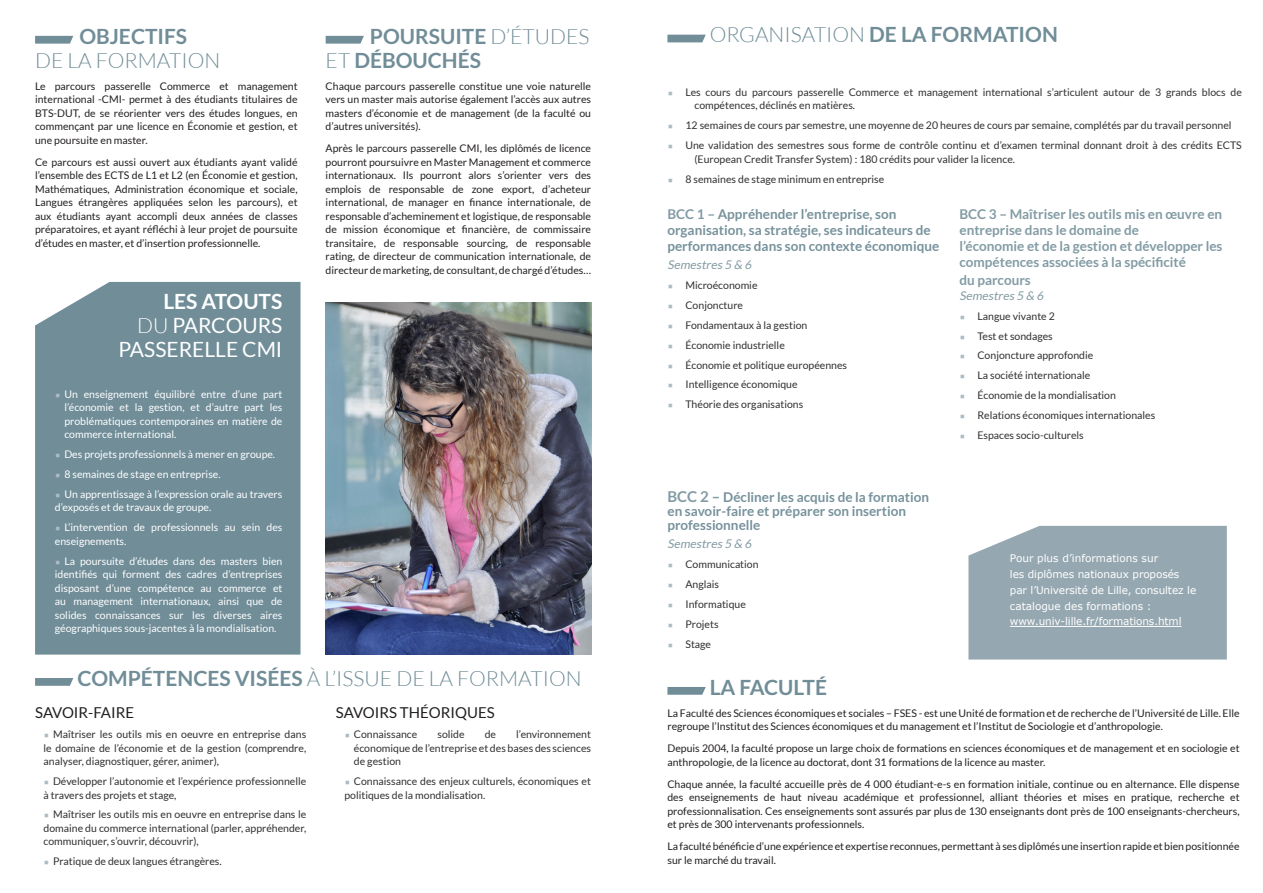
<style>
.page{position:relative;width:1263px;height:893px;background:#fff}
.page>*{position:absolute;margin:0;border:0;box-sizing:border-box;transform-origin:0 0}
.titre_rubrique{font:700 21px/24px "Lato";color:#708d98}
.titre_rubrique-2{font:300 21px "Lato";color:#708d98}
.titre_rubrique_sur_f{font:21px/24px "Lato";color:#fff;text-align:right}
.titre_rubrique_Page{font:700 21px "Lato";color:#708d98}
.titre_sous_rubrique{font:15px "Lato";color:#231f20}
.Semestres{font:700 13.5px/16.2px "Lato";color:#77929c}
.Semestres-2{font:700 13.5px/16.2px "Lato";color:#829ba4}
.Semestres-3{font:italic 12px "Lato";color:#829ba4}
.texte{font:10.5px/13.5px "Lato";color:#231f20;text-align:justify}
.t1{font:10.5px/13.5px "Lato";color:#312f30}
.texte_-_page_composa{font:10.5px/13.5px "Lato";color:#231f20}
.t2{font:10.5px/13.5px "Lato";color:#fff;text-align:justify}
.t3{font:10.5px/15.8px "Verdana";letter-spacing:-.01em;color:#fff}
.s1{font-weight:300}
.s2{color:#829ba4}
.s3{font-weight:700}
.s4{font-size:15px;color:#829ba4}
</style>
<div class="page">
<svg style="left:667px;top:35px;width:39px;height:7px"></svg>
<svg style="left:35px;top:36px;width:38px;height:8px"></svg>
<svg style="left:325px;top:36px;width:39px;height:8px"></svg>
<img style="left:326px;top:302px;width:265px;height:353px">
<div style="left:35px;top:282px;width:265px;height:373px;background:#708d98"></div>
<svg style="left:35px;top:678px;width:38px;height:8px"></svg>
<svg style="left:667px;top:687px;width:39px;height:8px"></svg>
<div style="left:968px;top:526px;width:259px;height:133px;background:#95a7b0"></div>
<hr style="left:1010px;top:626px;width:171px;height:1px;background:#fff">
<svg style="left:56px;top:393px;width:4px;height:4px"></svg>
<svg style="left:56px;top:454px;width:4px;height:3px"></svg>
<svg style="left:56px;top:474px;width:4px;height:3px"></svg>
<svg style="left:56px;top:494px;width:4px;height:3px"></svg>
<svg style="left:56px;top:527px;width:4px;height:4px"></svg>
<svg style="left:56px;top:560px;width:4px;height:4px"></svg>
<p class="titre_rubrique" style="left:326px;top:24px;width:265px;text-indent:44px">POURSUITE <span class="s1">D’ÉTUDES<br>ET</span> DÉBOUCHÉS</p>
<p class="texte" style="left:326px;top:79px;width:267px">Chaque parcours passerelle constitue une voie naturelle vers un master mais autorise également l’accès aux autres masters d’économie et de management (de la faculté ou d’autres universités).</p>
<p class="texte" style="left:326px;top:142px;width:267px">Après le parcours passerelle CMI, les diplômés de licence pourront poursuivre en Master Management et commerce internationaux. Ils pourront alors s’orienter vers des emplois de responsable de zone export, d’acheteur international, de manager en finance internationale, de responsable d’acheminement et logistique, de responsable de mission économique et financière, de commissaire transitaire, de responsable sourcing, de responsable rating, de directeur de communication internationale, de directeur de marketing, de consultant, de chargé d’études…</p>
<p class="titre_rubrique" style="left:79px;top:24px;width:109px">OBJECTIFS</p>
<p class="titre_rubrique" style="left:710px;top:22px;width:350px"><span class="s1">ORGANISATION</span> DE LA FORMATION</p>
<p class="titre_rubrique-2" style="left:35px;top:49px;width:187px">DE LA FORMATION</p>
<p class="texte" style="left:35px;top:79px;width:264px">Le parcours passerelle Commerce et management international -CMI- permet à des étudiants titulaires de BTS-DUT, de se réorienter vers des études longues, en commençant par une licence en Économie et gestion, et une poursuite en master.</p>
<p class="texte" style="left:35px;top:155px;width:264px">Ce parcours est aussi ouvert aux étudiants ayant validé l’ensemble des ECTS de L1 et L2 (en Économie et gestion, Mathématiques, Administration économique et sociale, Langues étrangères appliquées selon les parcours), et aux étudiants ayant accompli deux années de classes préparatoires, et ayant réfléchi à leur projet de poursuite d’études en master, et d’insertion professionnelle.</p>
<p class="t1" style="left:694px;top:85px;width:549px;text-indent:-9px">Les cours du parcours passerelle Commerce et management international s’articulent autour de 3 grands blocs de compétences, déclinés en matières.</p>
<p class="t1" style="left:685px;top:119px;width:548px">12 semaines de cours par semestre, une moyenne de 20 heures de cours par semaine, complétés par du travail personnel</p>
<p class="t1" style="left:694px;top:139px;width:549px;text-indent:-9px">Une validation des semestres sous forme de contrôle continu et d’examen terminal donnant droit à des crédits ECTS (European Credit Transfer System) : 180 crédits pour valider la licence.</p>
<p class="t1" style="left:685px;top:172px;width:200px">8 semaines de stage minimum en entreprise</p>
<p class="Semestres" style="left:667px;top:206px;width:273px"><span class="s2">BCC 1 –</span> Appréhender l’entreprise, son organisation, sa stratégie, ses indicateurs de performances dans son contexte économique</p>
<p class="Semestres-3" style="left:667px;top:258px;width:88px">Semestres 5 &amp; 6</p>
<p class="t1" style="left:685px;top:278px;width:74px">Microéconomie</p>
<p class="t1" style="left:685px;top:298px;width:59px">Conjoncture</p>
<p class="t1" style="left:685px;top:318px;width:123px">Fondamentaux à la gestion</p>
<p class="t1" style="left:685px;top:338px;width:101px">Économie industrielle</p>
<p class="t1" style="left:685px;top:358px;width:163px">Économie et politique européennes</p>
<p class="t1" style="left:685px;top:378px;width:114px">Intelligence économique</p>
<p class="t1" style="left:685px;top:398px;width:119px">Théorie des organisations</p>
<p class="Semestres-2" style="left:959px;top:206px;width:264px">BCC 3 – Maîtriser les outils mis en œuvre en entreprise dans le domaine de<br>l’économie et de la gestion et développer les compétences associées à la spécificité</p>
<p class="Semestres-2" style="left:959px;top:272px;width:73px">du parcours</p>
<p class="Semestres-3" style="left:959px;top:289px;width:88px">Semestres 5 &amp; 6</p>
<p class="t1" style="left:977px;top:309px;width:79px">Langue vivante 2</p>
<p class="t1" style="left:977px;top:329px;width:77px">Test et sondages</p>
<p class="t1" style="left:977px;top:349px;width:117px">Conjoncture approfondie</p>
<p class="t1" style="left:977px;top:369px;width:114px">La société internationale</p>
<p class="t1" style="left:977px;top:389px;width:140px">Économie de la mondialisation</p>
<p class="t1" style="left:977px;top:408px;width:179px">Relations économiques internationales</p>
<p class="t1" style="left:977px;top:428px;width:108px">Espaces socio-culturels</p>
<p class="titre_rubrique_sur_f" style="left:119px;top:290px;width:165px"><span class="s3">LES ATOUTS<br></span><span class="s1">DU</span> PARCOURS<br>PASSERELLE CMI</p>
<p class="t2" style="left:64px;top:387px;width:219px">Un enseignement équilibré entre d’une part l’économie et la gestion, et d’autre part les problématiques contemporaines en matière de commerce international.</p>
<p class="t2" style="left:64px;top:447px;width:212px">Des projets professionnels à mener en groupe.</p>
<p class="t2" style="left:64px;top:467px;width:158px">8 semaines de stage en entreprise.</p>
<p class="t2" style="left:55px;top:487px;width:229px;text-indent:9px">Un apprentissage à l’expression orale au travers d’exposés et de travaux de groupe.</p>
<p class="t2" style="left:55px;top:521px;width:229px;text-indent:9px">L’intervention de professionnels au sein des enseignements.</p>
<p class="t2" style="left:55px;top:554px;width:229px;text-indent:9px">La poursuite d’études dans des masters bien identifiés qui forment des cadres d’entreprises disposant d’une compétence au commerce et au management internationaux, ainsi que de solides connaissances sur les diverses aires géographiques sous-jacentes à la mondialisation.</p>
<p class="Semestres" style="left:667px;top:490px;width:263px;line-height:14px"><span class="s4">BCC 2 –</span> Décliner les acquis de la formation en savoir-faire et préparer son insertion professionnelle</p>
<p class="Semestres-3" style="left:667px;top:537px;width:88px">Semestres 5 &amp; 6</p>
<p class="t1" style="left:685px;top:557px;width:75px">Communication</p>
<p class="t1" style="left:685px;top:577px;width:35px">Anglais</p>
<p class="t1" style="left:685px;top:597px;width:62px">Informatique</p>
<p class="t1" style="left:685px;top:617px;width:35px">Projets</p>
<p class="t1" style="left:685px;top:637px;width:27px">Stage</p>
<p class="t3" style="left:1010px;top:551px;width:188px">Pour plus d’informations sur<br>les diplômes nationaux proposés par l’Université de Lille, consultez le catalogue des formations : www.univ-lille.fr/formations.html</p>
<p class="titre_rubrique-2" style="left:77px;top:667px;width:506px"><span class="s3">COMPÉTENCES VISÉES</span> À L’ISSUE DE LA FORMATION</p>
<p class="titre_rubrique_Page" style="left:710px;top:675px;width:119px">LA FACULTÉ</p>
<p class="texte" style="left:667px;top:706px;width:574px">La Faculté des Sciences économiques et sociales – FSES - est une Unité de formation et de recherche de l’Université de Lille. Elle regroupe l’Institut des Sciences économiques et du management et l’Institut de Sociologie et d’anthropologie.</p>
<p class="texte_-_page_composa" style="left:667px;top:742px;width:574px">Depuis 2004, la faculté propose un large choix de formations en sciences économiques et de management et en sociologie et anthropologie, de la licence au doctorat, dont 31 formations de la licence au master.</p>
<p class="texte_-_page_composa" style="left:667px;top:777px;width:574px;text-align:justify">Chaque année, la faculté accueille près de 4 000 étudiant-e-s en formation initiale, continue ou en alternance. Elle dispense des enseignements de haut niveau académique et professionnel, alliant théories et mises en pratique, recherche et professionnalisation. Ces enseignements sont assurés par plus de 130 enseignants dont près de 100 enseignants-chercheurs, et près de 300 intervenants professionnels.</p>
<p class="texte_-_page_composa" style="left:667px;top:840px;width:574px">La faculté bénéficie d’une expérience et expertise reconnues, permettant à ses diplômés une insertion rapide et bien positionnée sur le marché du travail.</p>
<p class="titre_sous_rubrique" style="left:336px;top:704px;width:160px">SAVOIRS THÉORIQUES</p>
<p class="t1" style="left:354px;top:727px;width:65px">Connaissance</p>
<p class="t1" style="left:437px;top:727px;width:29px">solide</p>
<p class="t1" style="left:485px;top:727px;width:13px">de</p>
<p class="titre_sous_rubrique" style="left:35px;top:704px;width:101px">SAVOIR-FAIRE</p>
<p class="t1" style="left:44px;top:727px;width:264px;text-align:justify;text-indent:9px">Maîtriser les outils mis en oeuvre en entreprise dans le domaine de l’économie et de la gestion (comprendre, analyser, diagnostiquer, gérer, animer),</p>
<p class="t1" style="left:44px;top:774px;width:264px;text-indent:9px">Développer l’autonomie et l’expérience professionnelle à travers des projets et stage,</p>
<p class="t1" style="left:44px;top:808px;width:264px;text-align:justify;text-indent:9px">Maîtriser les outils mis en oeuvre en entreprise dans le domaine du commerce international (parler, appréhender, communiquer, s’ouvrir, découvrir),</p>
<p class="t1" style="left:53px;top:855px;width:170px">Pratique de deux langues étrangères.</p>
<p class="t1" style="left:354px;top:727px;width:239px;text-align:justify;text-indent:162px">l’environnement économique de l’entreprise et des bases des sciences de gestion</p>
<p class="t1" style="left:344px;top:774px;width:248px;text-indent:9px">Connaissance des enjeux culturels, économiques et politiques de la mondialisation.</p>
</div>
